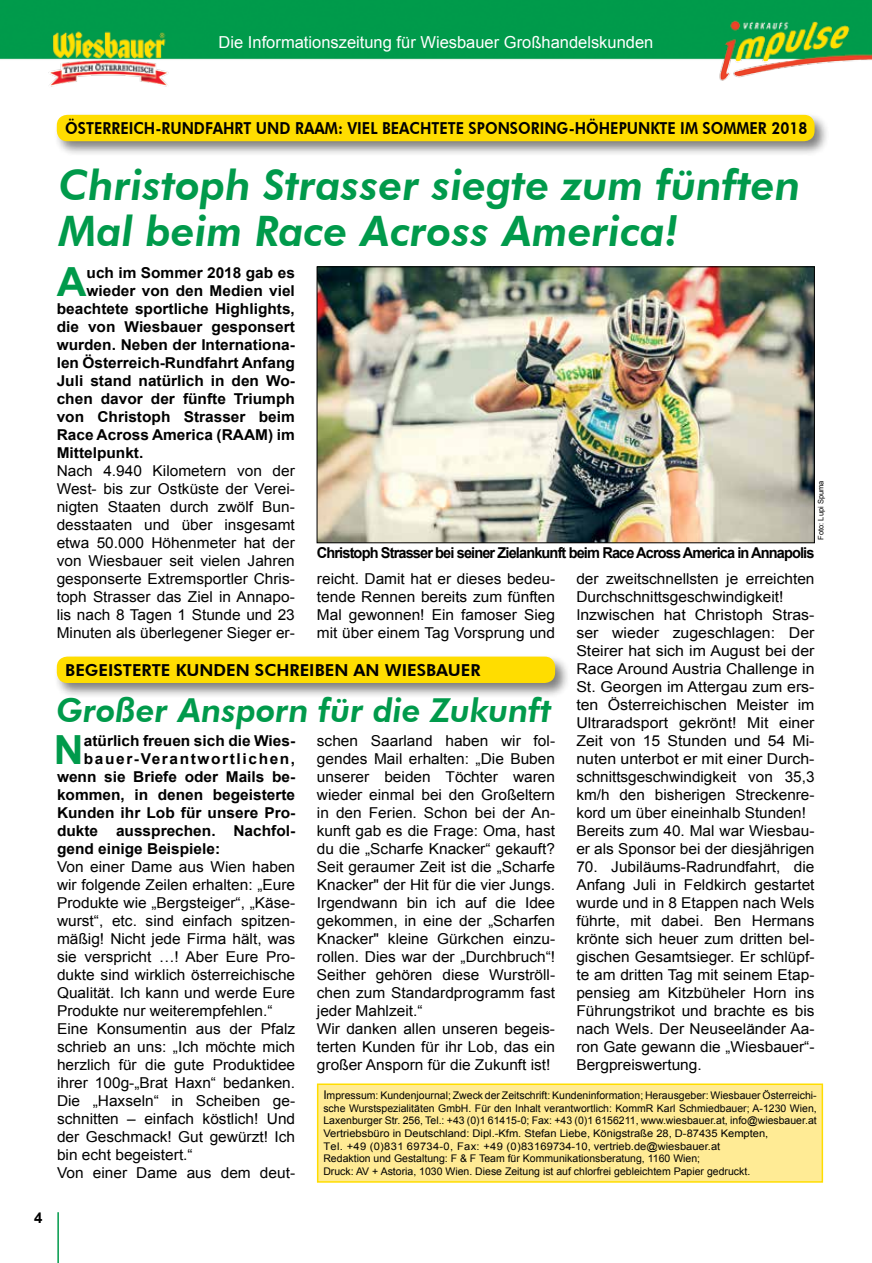
<style>
.page{position:relative;width:872px;height:1263px;background:#fff}
.page>*{position:absolute;margin:0;border:0;box-sizing:border-box;transform-origin:0 0}
.t1{font:italic 800 42px/46.5px "Futura BT";color:#009a4b}
.t2{font:700 40.2px "Arial";color:#009a4b}
.t3{font:italic 800 33px "Futura BT";color:#009a4b}
.t4{font:800 16.5px "Futura BT";color:#000;scale:.89 1}
.t5{font:16.5px "Arial";color:#fff}
.t6{font:800 16.5px "Futura BT";color:#000}
.t7{font:15px/18px "Arial";color:#000;text-align:justify}
.t8{font:700 15px "Arial";color:#000}
.t9{font:700 15px "Arial";letter-spacing:-.06em;color:#000}
.t10{font:700 15px "Arial";letter-spacing:.105em;color:#000}
.t11{font:10.5px/12.6px "Arial";color:#000}
.t12{font:7.5px "Arial";color:#000}
.s1{font-size:12px}
</style>
<div class="page">
<img style="left:0;top:0;width:872px;height:87px">
<hr style="left:57px;top:1212px;width:2px;height:51px;background:#009a4b">
<div style="left:54px;top:112px;width:776px;height:45px;background:#000;opacity:.5"></div>
<div style="left:57px;top:115px;width:757px;height:26px;background:#fd0;border-radius:10px"></div>
<div style="left:54px;top:653px;width:516px;height:45px;background:#000;opacity:.5"></div>
<div style="left:57px;top:657px;width:498px;height:26px;background:#fd0;border-radius:10px"></div>
<img style="left:319px;top:269px;width:493px;height:272px">
<div style="left:317px;top:267px;width:497px;height:276px;border:1px solid #000"></div>
<div style="left:317px;top:1083px;width:506px;height:100px;background:#ffeb95;border:2px solid #fd0"></div>
<p class="t5" style="left:219px;top:32px;width:436px">Die Informationszeitung für Wiesbauer Großhandelskunden</p>
<p class="t8" style="left:34px;top:1208px;width:10px">4</p>
<p class="t4" style="left:65px;top:118px;width:271px">ÖSTERREICH-RUNDFAHRT UND RAAM</p>
<p class="t4" style="left:338px;top:118px;width:529px">: VIEL BEACHTETE SPONSORING-HÖHEPUNKTE IM SOMMER 2018</p>
<h1 class="t1" style="left:59px;top:161px;width:743px">Christoph Strasser siegte zum fünften<br>Mal beim Race Across America!</h1>
<h2 class="t2" style="left:57px;top:255px;width:31px">A</h2>
<p class="t8" style="left:87px;top:262px;width:210px">uch im Sommer 2018 gab es</p>
<p class="t8" style="left:87px;top:280px;width:210px">wieder von den Medien viel</p>
<p class="t8" style="left:57px;top:298px;width:240px">beachtete sportliche Highlights,</p>
<p class="t8" style="left:57px;top:316px;width:240px">die von Wiesbauer gesponsert</p>
<p class="t8" style="left:57px;top:334px;width:240px">wurden. Neben der Internationa-</p>
<p class="t8" style="left:57px;top:352px;width:240px">len Österreich-Rundfahrt Anfang</p>
<p class="t8" style="left:57px;top:370px;width:240px">Juli stand natürlich in den Wo-</p>
<p class="t8" style="left:57px;top:388px;width:240px">chen davor der fünfte Triumph</p>
<p class="t8" style="left:57px;top:406px;width:240px">von Christoph Strasser beim</p>
<p class="t8" style="left:57px;top:424px;width:240px">Race Across America (RAAM) im</p>
<p class="t8" style="left:57px;top:442px;width:88px">Mittelpunkt.</p>
<p class="t7" style="left:57px;top:462px;width:240px">Nach 4.940 Kilometern von der West- bis zur Ostküste der Verei&shy;nigten Staaten durch zwölf Bun&shy;desstaaten und über insgesamt etwa 50.000 Höhenmeter hat der von Wiesbauer seit vielen Jahren gesponserte Extremsportler Chris&shy;toph Strasser das Ziel in Annapo&shy;lis nach 8 Tagen 1 Stunde und 23<br>Minuten als überlegener Sieger er-</p>
<p class="t12" style="left:816px;top:540px;width:61px;rotate:-90deg">Foto: Lupi Spuma</p>
<p class="t9" style="left:317px;top:543px;width:499px">Christoph Strasser bei seiner Zielankunft beim Race Across America in Annapolis</p>
<p class="t7" style="left:576px;top:570px;width:240px;text-align:left">der zweitschnellsten je erreichten Durchschnittsgeschwindigkeit!<br>Inzwischen hat Christoph Stras&shy;ser wieder zugeschlagen: Der Steirer hat sich im August bei der Race Around Austria Challenge in St. Georgen im Attergau zum ers&shy;ten Österreichischen Meister im Ultraradsport gekrönt! Mit einer Zeit von 15 Stunden und 54 Mi&shy;nuten unterbot er mit einer Durch&shy;schnittsgeschwindigkeit von 35,3 km/h den bisherigen Streckenre&shy;kord um über eineinhalb Stunden!<br>Bereits zum 40. Mal war Wiesbau&shy;er als Sponsor bei der diesjährigen</p>
<p class="t7" style="left:576px;top:858px;width:240px">70. Jubiläums-Radrundfahrt, die Anfang Juli in Feldkirch gestartet wurde und in 8 Etappen nach Wels führte, mit dabei. Ben Hermans krönte sich heuer zum dritten bel&shy;gischen Gesamtsieger. Er schlüpf&shy;te am dritten Tag mit seinem Etap&shy;pensieg am Kitzbüheler Horn ins Führungstrikot und brachte es bis nach Wels. Der Neuseeländer Aa&shy;ron Gate gewann die „Wiesbauer“- Bergpreiswertung.</p>
<p class="t11" style="left:323px;top:1089px;width:495px"><span class="s1">I</span>mpressum: Kundenjournal; Zweck der Zeitschrift: Kundeninformation; Herausgeber: Wiesbauer Österreichi&shy;sche Wurstspezialitäten GmbH. Für den Inhalt verantwortlich: KommR Karl Schmiedbauer; A-1230 Wien, Laxenburger Str. 256, Tel.: +43 (0)1 61415-0; Fax: +43 (0)1 6156211, www.wiesbauer.at, info@wiesbauer.at Vertriebsbüro in Deutschland: Dipl.-Kfm. Stefan Liebe, Königstraße 28, D-87435 Kempten,<br>Tel. +49 (0)831 69734-0, Fax: +49 (0)83169734-10, vertrieb.de@wiesbauer.at<br>Redaktion und Gestaltung: F &amp; F Team für Kommunikationsberatung, 1160 Wien;<br>Druck: AV + Astoria, 1030 Wien. Diese Zeitung ist auf chlorfrei gebleichtem Papier gedruckt.</p>
<p class="t7" style="left:317px;top:570px;width:240px">reicht. Damit hat er dieses bedeu&shy;tende Rennen bereits zum fünften Mal gewonnen! Ein famoser Sieg mit über einem Tag Vorsprung und</p>
<p class="t6" style="left:65px;top:660px;width:417px">BEGEISTERTE KUNDEN SCHREIBEN AN WIESBAUER</p>
<h3 class="t3" style="left:56px;top:690px;width:497px">Großer Ansporn für die Zukunft</h3>
<h2 class="t2" style="left:54px;top:723px;width:31px">N</h2>
<p class="t8" style="left:84px;top:730px;width:213px">atürlich freuen sich die Wies-</p>
<p class="t7" style="left:317px;top:732px;width:240px;text-align:left">schen Saarland haben wir fol&shy;gendes Mail erhalten: „Die Buben unserer beiden Töchter waren wieder einmal bei den Großeltern in den Ferien. Schon bei der An&shy;kunft gab es die Frage: Oma, hast du die „Scharfe Knacker“ gekauft?<br>Seit geraumer Zeit ist die „Scharfe<br>Knacker" der Hit für die vier Jungs.<br>Irgendwann bin ich auf die Idee gekommen, in eine der „Scharfen<br>Knacker" kleine Gürkchen einzu&shy;rollen. Dies war der „Durchbruch“!<br>Seither gehören diese Wurströll&shy;chen zum Standardprogramm fast jeder Mahlzeit.“<br>Wir danken allen unseren begeis&shy;terten Kunden für ihr Lob, das ein großer Ansporn für die Zukunft ist!</p>
<p class="t10" style="left:84px;top:748px;width:213px">bauer-Verantwortlichen,</p>
<p class="t8" style="left:57px;top:766px;width:240px">wenn sie Briefe oder Mails be-</p>
<p class="t8" style="left:57px;top:784px;width:240px">kommen, in denen begeisterte</p>
<p class="t8" style="left:57px;top:802px;width:240px">Kunden ihr Lob für unsere Pro-</p>
<p class="t8" style="left:57px;top:820px;width:240px">dukte aussprechen. Nachfol-</p>
<p class="t8" style="left:57px;top:838px;width:165px">gend einige Beispiele:</p>
<p class="t7" style="left:57px;top:858px;width:240px;text-align:left">Von einer Dame aus Wien haben wir folgende Zeilen erhalten: „Eure<br>Produkte wie „Bergsteiger“, „Käse&shy;wurst“, etc. sind einfach spitzen&shy;mäßig! Nicht jede Firma hält, was sie verspricht …! Aber Eure Pro&shy;dukte sind wirklich österreichische<br>Qualität. Ich kann und werde Eure<br>Produkte nur weiterempfehlen.“<br>Eine Konsumentin aus der Pfalz schrieb an uns: „Ich möchte mich herzlich für die gute Produktidee ihrer 100g-„Brat Haxn“ bedanken.<br>Die „Haxseln“ in Scheiben ge&shy;schnitten – einfach köstlich! Und der Geschmack! Gut gewürzt! Ich bin echt begeistert.“<br>Von einer Dame aus dem deut-</p>
</div>
